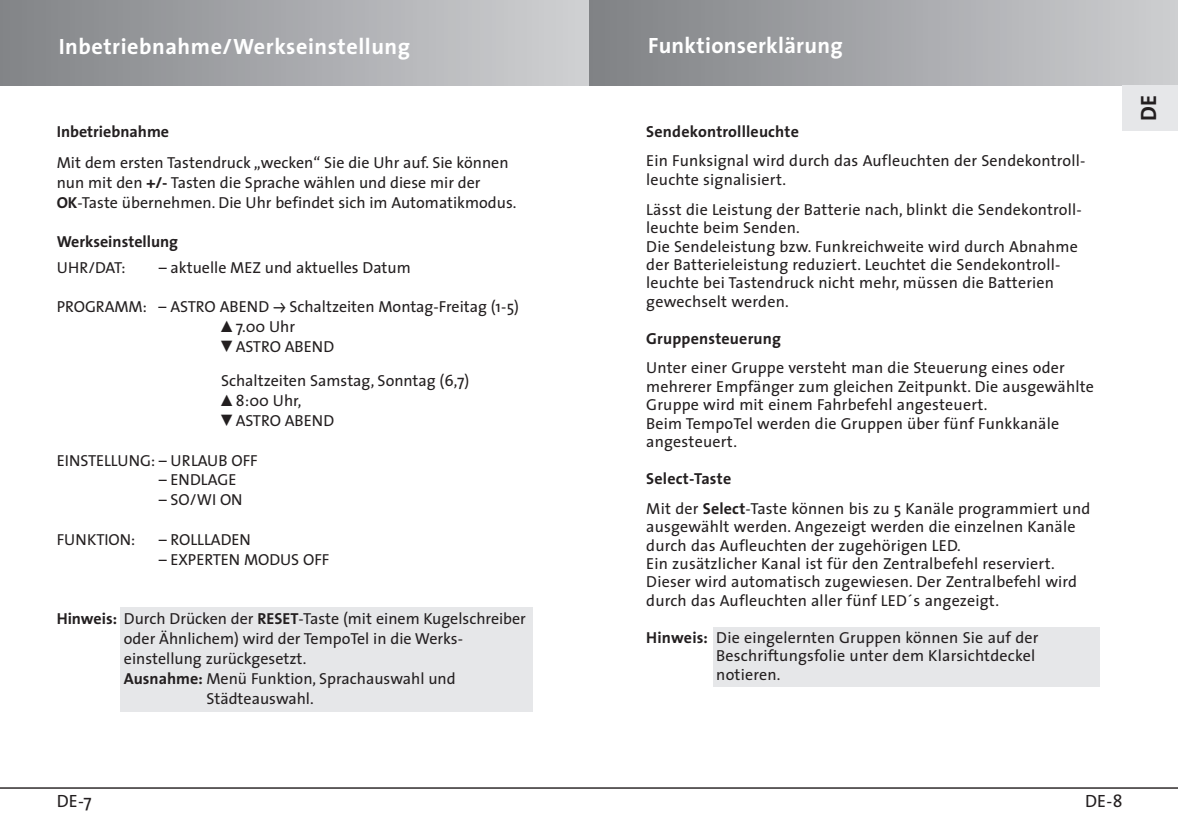
<style>
.page{position:relative;width:1178px;height:822px;background:#fff}
.page>*{position:absolute;margin:0;border:0;box-sizing:border-box;transform-origin:0 0}
.t1{font:700 22.2px "The Sans";letter-spacing:.025em;color:#fff}
.t2{font:700 22.2px "The Sans";color:#231f20}
.t3{font:17.8px "The Sans";color:#231f20}
.t4{font:16px/18.4px "The Sans";letter-spacing:.01em;color:#231f20}
.t5{font:700 16px "The Sans";letter-spacing:.01em;color:#231f20}
.s1{font-weight:700}
.s2{font-family:"Spe Din Fir"}
.s3{font-family:"Spe Num Mat"}
</style>
<div class="page">
<hr style="left:0;top:787px;width:1178px;height:2px;background:#231f20">
<div style="left:0;top:0;width:590px;height:85px;background:linear-gradient(to right,#818387,#d0d1d3)"></div>
<div style="left:590px;top:0;width:588px;height:85px;background:linear-gradient(to right,#7f8185,#cdced1)"></div>
<div style="left:1123px;top:85px;width:55px;height:45px;background:#e6e7e9"></div>
<div style="left:713px;top:627px;width:387px;height:60px;background:#e6e7e9"></div>
<div style="left:120px;top:607px;width:413px;height:104px;background:#e6e7e9"></div>
<h1 class="t1" style="left:59px;top:37px;width:353px">Inbetriebnahme/Werkseinstellung</h1>
<p class="t5" style="left:57px;top:125px;width:114px">Inbetriebnahme</p>
<p class="t4" style="left:57px;top:154px;width:461px;line-height:19.8px">Mit dem ersten Tastendruck „wecken“ Sie die Uhr auf. Sie können nun mit den <span class="s1">+/-</span> Tasten die Sprache wählen und diese mir der<br><span class="s1">OK</span>-Taste übernehmen. Die Uhr befindet sich im Automatikmodus.</p>
<p class="t5" style="left:57px;top:235px;width:123px">Werkseinstellung</p>
<p class="t4" style="left:57px;top:260px;width:70px">UHR/DAT:</p>
<p class="t4" style="left:159px;top:260px;width:254px">– aktuelle MEZ und aktuelles Datum</p>
<p class="t4" style="left:221px;top:298px;width:299px;line-height:19.8px;text-indent:-164px">PROGRAMM: – ASTRO ABEND <span class="s2">W</span> Schaltzeiten Montag-Freitag (1-5) <span class="s3">v</span> 7.00 Uhr<br><span class="s3">b</span> ASTRO ABEND</p>
<p class="t4" style="left:221px;top:372px;width:250px;line-height:19.8px">Schaltzeiten Samstag, Sonntag (6,7) <span class="s3">v</span> 8:00 Uhr,<br><span class="s3">b</span> ASTRO ABEND</p>
<p class="t4" style="left:57px;top:452px;width:203px">EINSTELLUNG: – URLAUB OFF</p>
<p class="t4" style="left:159px;top:472px;width:79px">– ENDLAGE</p>
<p class="t4" style="left:159px;top:492px;width:85px">– SO/WI ON</p>
<p class="t4" style="left:57px;top:532px;width:80px">FUNKTION:</p>
<p class="t4" style="left:159px;top:532px;width:94px">– ROLLLADEN</p>
<p class="t4" style="left:159px;top:551px;width:172px">– EXPERTEN MODUS OFF</p>
<p class="t4" style="left:57px;top:611px;width:471px"><span class="s1">Hinweis:</span> Durch Drücken der <span class="s1">RESET</span>-Taste (mit einem Kugelschreiber</p>
<p class="t4" style="left:124px;top:631px;width:341px">oder Ähnlichem) wird der TempoTel in die Werks-</p>
<p class="t4" style="left:124px;top:651px;width:184px">einstellung zurückgesetzt.</p>
<p class="t4" style="left:124px;top:671px;width:333px"><span class="s1">Ausnahme:</span> Menü Funktion, Sprachauswahl und</p>
<p class="t4" style="left:206px;top:690px;width:109px">Städteauswahl.</p>
<h1 class="t1" style="left:648px;top:36px;width:196px">Funktionserklärung</h1>
<p class="t5" style="left:646px;top:125px;width:154px">Sendekontrollleuchte</p>
<p class="t4" style="left:646px;top:153px;width:441px">Ein Funksignal wird durch das Aufleuchten der Sendekontroll&shy;leuchte signalisiert.</p>
<p class="t4" style="left:646px;top:201px;width:437px">Lässt die Leistung der Batterie nach, blinkt die Sendekontroll&shy;leuchte beim Senden.<br>Die Sendeleistung bzw. Funkreichweite wird durch Abnahme der Batterieleistung reduziert. Leuchtet die Sendekontroll&shy;leuchte bei Tastendruck nicht mehr, müssen die Batterien gewechselt werden.</p>
<p class="t5" style="left:646px;top:332px;width:136px">Gruppensteuerung</p>
<p class="t4" style="left:646px;top:360px;width:449px">Unter einer Gruppe versteht man die Steuerung eines oder mehrerer Empfänger zum gleichen Zeitpunkt. Die ausgewählte Gruppe wird mit einem Fahrbefehl angesteuert.<br>Beim TempoTel werden die Gruppen über fünf Funkkanäle angesteuert.</p>
<p class="t4" style="left:646px;top:465px;width:446px;line-height:29.8px"><span class="s1">Select-Taste<br></span>Mit der <span class="s1">Select</span>-Taste können bis zu 5 Kanäle programmiert und</p>
<p class="t4" style="left:646px;top:519px;width:432px">ausgewählt werden. Angezeigt werden die einzelnen Kanäle durch das Aufleuchten der zugehörigen LED.<br>Ein zusätzlicher Kanal ist für den Zentralbefehl reserviert.<br>Dieser wird automatisch zugewiesen. Der Zentralbefehl wird durch das Aufleuchten aller fünf LED´s angezeigt.</p>
<p class="t4" style="left:716px;top:629px;width:324px;text-indent:-70px"><span class="s1">Hinweis:</span> Die eingelernten Gruppen können Sie auf der<br>Beschriftungsfolie unter dem Klarsichtdeckel notieren.</p>
<h1 class="t2" style="left:1140px;top:121px;width:28px;rotate:-90deg">DE</h1>
<p class="t3" style="left:57px;top:794px;width:36px">DE-7</p>
<p class="t3" style="left:1085px;top:794px;width:39px">DE-8</p>
</div>
